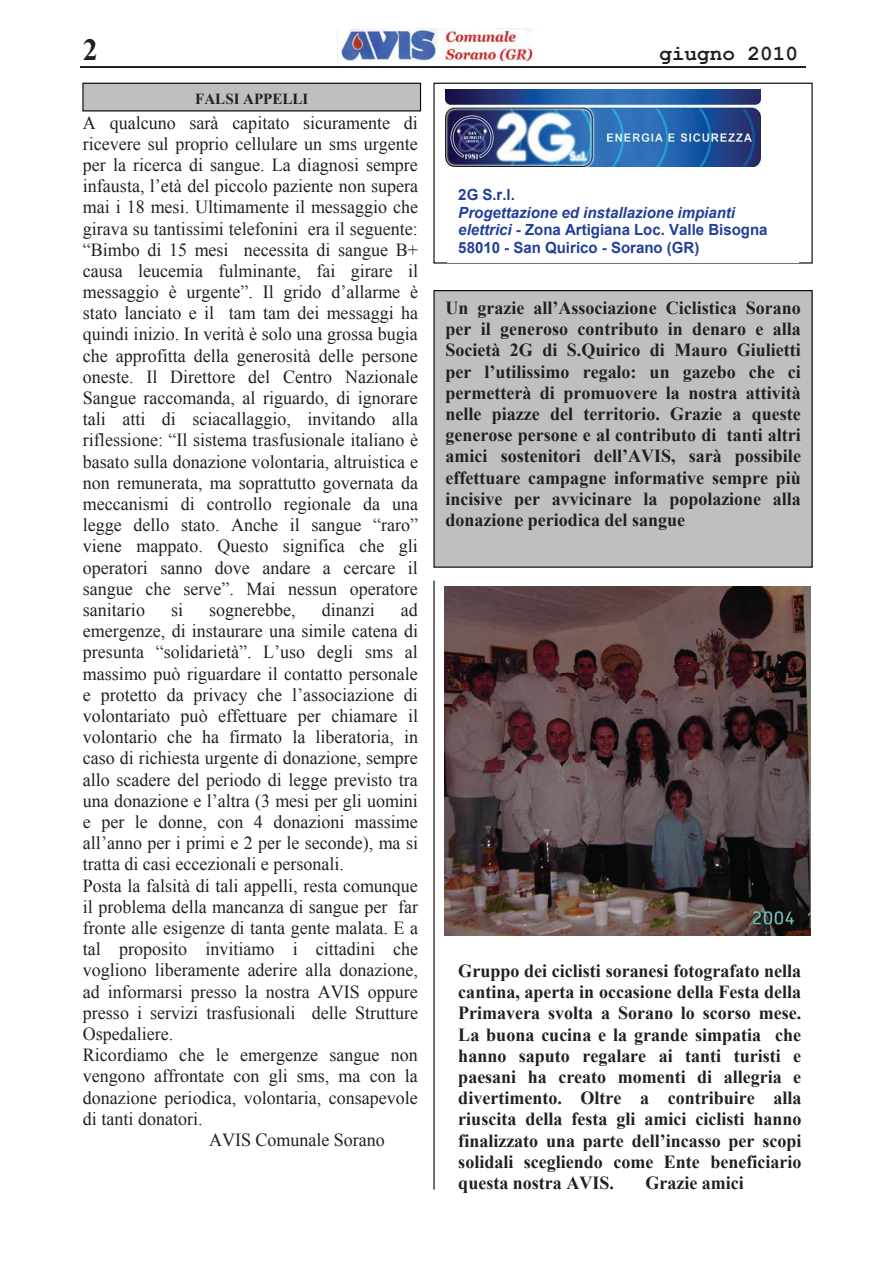
<style>
.page{position:relative;width:893px;height:1263px;background:#fff}
.page>*{position:absolute;margin:0;border:0;box-sizing:border-box;transform-origin:0 0}
.t1{font:700 30.75px "Times New Roman";color:#231f20}
.t2{font:700 21.45px "Courier New";color:#231f20}
.t3{font:18.45px/21.1px "Times New Roman";color:#231f20;text-align:justify}
.t4{font:700 18.45px/21.3px "Times New Roman";color:#231f20;text-align:justify}
.t5{font:700 15.45px/17.7px "Arial";color:#223f99}
.t6{font:700 15.45px "Times New Roman";color:#231f20}
.s1{font-style:italic}
</style>
<div class="page">
<img style="left:339px;top:28px;width:195px;height:32px">
<hr style="left:81px;top:67px;width:725px;height:1px;background:#231f20">
<div style="left:83px;top:83px;width:337px;height:28px;background:#c0bfc0"></div>
<div style="left:82px;top:83px;width:339px;height:28px;border:1px solid #010202"></div>
<div style="left:434px;top:291px;width:378px;height:276px;background:#c0bfc0"></div>
<div style="left:433px;top:83px;width:380px;height:181px;border:1px solid #010202"></div>
<img style="left:445px;top:89px;width:315px;height:77px">
<img style="left:445px;top:587px;width:365px;height:348px">
<div style="left:447px;top:180px;width:351px;height:83px;background:#fff"></div>
<hr style="left:433px;top:581px;width:2px;height:608px;background:#010202">
<h1 class="t1" style="left:83px;top:33px;width:16px">2</h1>
<p class="t2" style="left:659px;top:42px;width:140px">giugno 2010</p>
<p class="t6" style="left:195px;top:90px;width:114px">FALSI APPELLI</p>
<p class="t3" style="left:83px;top:112px;width:337px">A qualcuno sarà capitato sicuramente di ricevere sul proprio cellulare un sms urgente per la ricerca di sangue. La diagnosi sempre infausta, l’età del piccolo paziente non supera mai i 18 mesi. Ultimamente il messaggio che girava su tantissimi telefonini era il seguente: “Bimbo di 15 mesi necessita di sangue B+ causa leucemia fulminante, fai girare il messaggio è urgente”. Il grido d’allarme è stato lanciato e il tam tam dei messaggi ha quindi inizio. In verità è solo una grossa bugia che approfitta della generosità delle persone oneste. Il Direttore del Centro Nazionale Sangue raccomanda, al riguardo, di ignorare tali atti di sciacallaggio, invitando alla riflessione: “Il sistema trasfusionale italiano è basato sulla donazione volontaria, altruistica e non remunerata, ma soprattutto governata da meccanismi di controllo regionale da una legge dello stato. Anche il sangue “raro” viene mappato. Questo significa che gli operatori sanno dove andare a cercare il sangue che serve”. Mai nessun operatore sanitario</p>
<p class="t3" style="left:171px;top:599px;width:14px">si</p>
<p class="t3" style="left:209px;top:599px;width:88px">sognerebbe,</p>
<p class="t3" style="left:322px;top:599px;width:55px">dinanzi</p>
<p class="t3" style="left:401px;top:599px;width:18px">ad</p>
<p class="t3" style="left:83px;top:620px;width:337px">emergenze, di instaurare una simile catena di</p>
<p class="t3" style="left:83px;top:642px;width:336px">presunta “solidarietà”. L’uso degli sms al</p>
<p class="t3" style="left:83px;top:663px;width:336px">massimo può riguardare il contatto personale</p>
<p class="t3" style="left:83px;top:684px;width:336px">e protetto da privacy che l’associazione di</p>
<p class="t3" style="left:83px;top:705px;width:337px">volontariato può effettuare per chiamare il</p>
<p class="t3" style="left:83px;top:726px;width:337px">volontario che ha firmato la liberatoria, in</p>
<p class="t3" style="left:83px;top:748px;width:336px">caso di richiesta urgente di donazione, sempre</p>
<p class="t3" style="left:83px;top:769px;width:336px">allo scadere del periodo di legge previsto tra</p>
<p class="t3" style="left:83px;top:790px;width:336px">una donazione e l’altra (3 mesi per gli uomini</p>
<p class="t3" style="left:83px;top:811px;width:336px">e per le donne, con 4 donazioni massime</p>
<p class="t3" style="left:83px;top:832px;width:337px">all’anno per i primi e 2 per le seconde), ma si</p>
<p class="t3" style="left:83px;top:854px;width:263px">tratta di casi eccezionali e personali.</p>
<p class="t3" style="left:83px;top:875px;width:336px">Posta la falsità di tali appelli, resta comunque</p>
<p class="t3" style="left:83px;top:896px;width:337px">il problema della mancanza di sangue per far</p>
<p class="t3" style="left:83px;top:917px;width:337px">fronte alle esigenze di tanta gente malata. E a</p>
<p class="t3" style="left:83px;top:938px;width:337px">tal proposito invitiamo i cittadini che</p>
<p class="t3" style="left:83px;top:960px;width:336px">vogliono liberamente aderire alla donazione,</p>
<p class="t3" style="left:83px;top:981px;width:336px">ad informarsi presso la nostra AVIS oppure</p>
<p class="t3" style="left:83px;top:1002px;width:337px">presso i servizi trasfusionali delle Strutture</p>
<p class="t3" style="left:83px;top:1023px;width:92px">Ospedaliere.</p>
<p class="t3" style="left:83px;top:1044px;width:336px">Ricordiamo che le emergenze sangue non</p>
<p class="t3" style="left:83px;top:1066px;width:336px">vengono affrontate con gli sms, ma con la</p>
<p class="t3" style="left:83px;top:1087px;width:336px">donazione periodica, volontaria, consapevole</p>
<p class="t3" style="left:83px;top:1108px;width:121px">di tanti donatori.</p>
<p class="t3" style="left:209px;top:1129px;width:177px">AVIS Comunale Sorano</p>
<p class="t5" style="left:458px;top:186px;width:58px">2G S.r.l.</p>
<p class="t5" style="left:458px;top:203px;width:311px"><span class="s1">Progettazione ed installazione impianti elettrici</span> - Zona Artigiana Loc. Valle Bisogna<br>58010 - San Quirico - Sorano (GR)</p>
<p class="t4" style="left:445px;top:297px;width:357px">Un grazie all’Associazione Ciclistica Sorano per il generoso contributo in denaro e alla Società 2G di S.Quirico di Mauro Giulietti per l’utilissimo regalo: un gazebo che ci permetterà di promuovere la nostra attività nelle piazze del territorio. Grazie a queste generose persone e al contributo di tanti altri amici sostenitori dell’AVIS, sarà possibile effettuare campagne informative sempre più incisive per avvicinare la popolazione alla donazione periodica del sangue</p>
<p class="t4" style="left:458px;top:960px;width:345px">Gruppo dei ciclisti soranesi fotografato nella cantina, aperta in occasione della Festa della Primavera svolta a Sorano lo scorso mese.<br>La buona cucina e la grande simpatia che hanno saputo regalare ai tanti turisti e paesani ha creato momenti di allegria e divertimento. Oltre a contribuire alla riuscita della festa gli amici ciclisti hanno finalizzato una parte dell’incasso per scopi solidali scegliendo come Ente beneficiario questa nostra AVIS.</p>
<p class="t4" style="left:645px;top:1172px;width:100px">Grazie amici</p>
</div>
